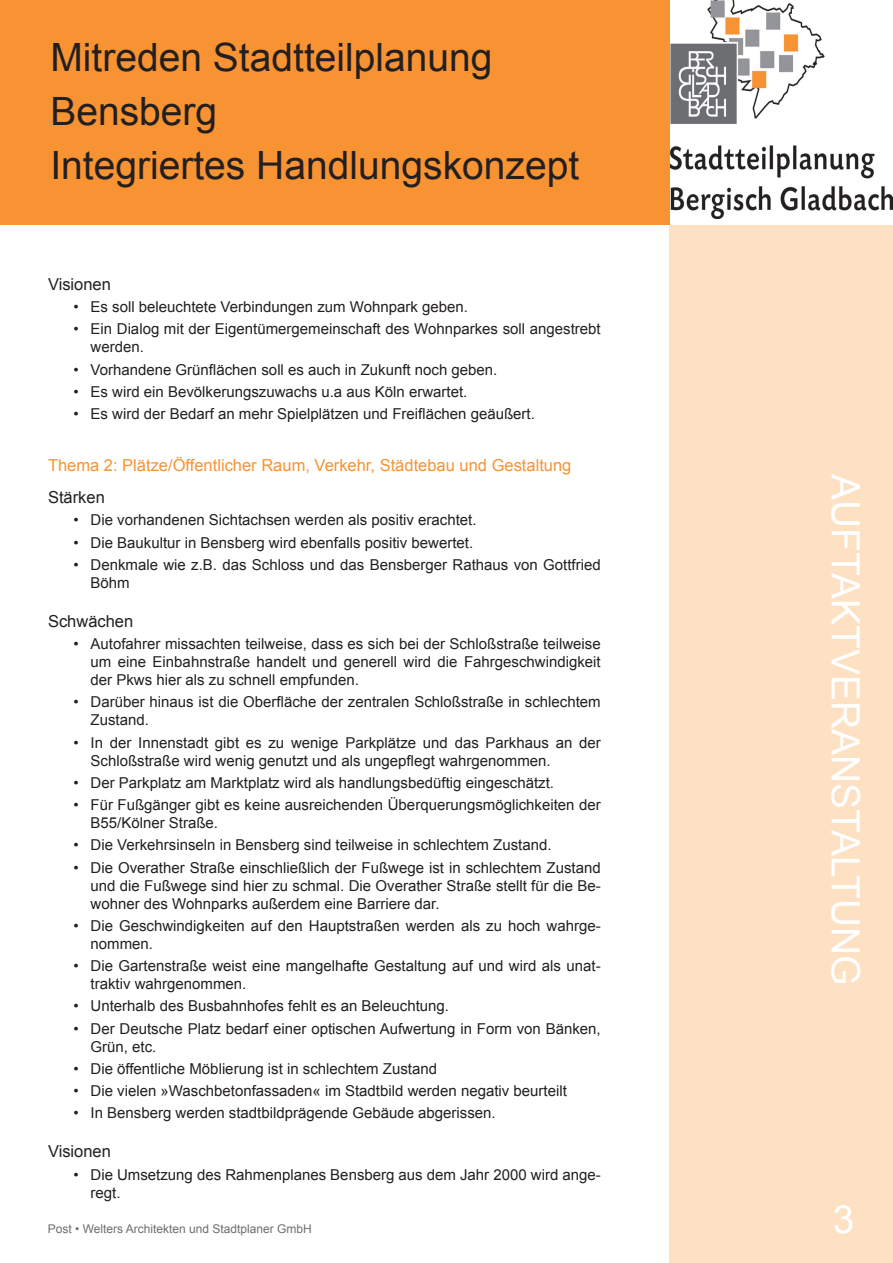
<style>
.page{position:relative;width:893px;height:1263px;background:#fff}
.page>*{position:absolute;margin:0;border:0;box-sizing:border-box;transform-origin:0 0}
.t1{font:39px/54px "Arial";color:#231f20}
.t2{font:39px "Arial";color:#fff}
.Unterüberschrift{font:16.5px "Arial";color:#f79332}
.Stärken_Schwächen_Vi{font:16.5px "Arial";color:#231f20}
.t3{font:15px/18px "Arial";color:#231f20}
.t4{font:12px "Arial";color:#6d6e71}
</style>
<div class="page">
<div style="left:670px;top:225px;width:223px;height:1038px;background:#fee0c3"></div>
<img style="left:670px;top:0;width:223px;height:218px">
<div style="left:0;top:0;width:670px;height:225px;background:#f79332"></div>
<h1 class="t1" style="left:50px;top:31px;width:530px">Mitreden Stadtteilplanung<br>Bensberg<br>Integriertes Handlungskonzept</h1>
<p class="Stärken_Schwächen_Vi" style="left:48px;top:273px;width:64px">Visionen</p>
<p class="t3" style="left:74px;top:298px;width:396px">• Es soll beleuchtete Verbindungen zum Wohnpark geben.</p>
<p class="t3" style="left:91px;top:320px;width:512px;text-indent:-17px">• Ein Dialog mit der Eigentümergemeinschaft des Wohnparkes soll angestrebt werden.</p>
<p class="t3" style="left:74px;top:360px;width:425px">• Vorhandene Grünflächen soll es auch in Zukunft noch geben.</p>
<p class="t3" style="left:74px;top:383px;width:395px">• Es wird ein Bevölkerungszuwachs u.a aus Köln erwartet.</p>
<p class="t3" style="left:74px;top:405px;width:463px">• Es wird der Bedarf an mehr Spielplätzen und Freiflächen geäußert.</p>
<p class="Unterüberschrift" style="left:48px;top:454px;width:525px">Thema 2: Plätze/Öffentlicher Raum, Verkehr, Städtebau und Gestaltung</p>
<p class="Stärken_Schwächen_Vi" style="left:48px;top:486px;width:58px">Stärken</p>
<p class="t3" style="left:74px;top:511px;width:405px">• Die vorhandenen Sichtachsen werden als positiv erachtet.</p>
<p class="t3" style="left:74px;top:533px;width:401px">• Die Baukultur in Bensberg wird ebenfalls positiv bewertet.</p>
<p class="t3" style="left:91px;top:556px;width:512px;text-indent:-17px">• Denkmale wie z.B. das Schloss und das Bensberger Rathaus von Gottfried<br>Böhm</p>
<p class="Stärken_Schwächen_Vi" style="left:48px;top:610px;width:87px">Schwächen</p>
<p class="t3" style="left:91px;top:635px;width:512px;text-align:justify;text-indent:-17px">• Autofahrer missachten teilweise, dass es sich bei der Schloßstraße teilweise um eine Einbahnstraße handelt und generell wird die Fahrgeschwindigkeit der Pkws hier als zu schnell empfunden.</p>
<p class="t3" style="left:91px;top:693px;width:512px;text-indent:-17px">• Darüber hinaus ist die Oberfläche der zentralen Schloßstraße in schlechtem<br>Zustand.</p>
<p class="t3" style="left:91px;top:733px;width:512px;text-indent:-17px">• In der Innenstadt gibt es zu wenige Parkplätze und das Parkhaus an der<br>Schloßstraße wird wenig genutzt und als ungepflegt wahrgenommen.</p>
<p class="t3" style="left:74px;top:774px;width:482px">• Der Parkplatz am Marktplatz wird als handlungsbedüftig eingeschätzt.</p>
<p class="t3" style="left:91px;top:796px;width:512px;text-indent:-17px">• Für Fußgänger gibt es keine ausreichenden Überquerungsmöglichkeiten der<br>B55/Kölner Straße.</p>
<p class="t3" style="left:74px;top:836px;width:480px">• Die Verkehrsinseln in Bensberg sind teilweise in schlechtem Zustand.</p>
<p class="t3" style="left:91px;top:858px;width:512px;text-align:justify;text-indent:-17px">• Die Overather Straße einschließlich der Fußwege ist in schlechtem Zustand und die Fußwege sind hier zu schmal. Die Overather Straße stellt für die Be&shy;wohner des Wohnparks außerdem eine Barriere dar.</p>
<p class="t3" style="left:91px;top:917px;width:512px;text-indent:-17px">• Die Geschwindigkeiten auf den Hauptstraßen werden als zu hoch wahrge&shy;nommen.</p>
<p class="t3" style="left:91px;top:957px;width:512px;text-indent:-17px">• Die Gartenstraße weist eine mangelhafte Gestaltung auf und wird als unat&shy;traktiv wahrgenommen.</p>
<p class="t3" style="left:74px;top:997px;width:377px">• Unterhalb des Busbahnhofes fehlt es an Beleuchtung.</p>
<p class="t3" style="left:91px;top:1019px;width:512px;text-indent:-17px">• Der Deutsche Platz bedarf einer optischen Aufwertung in Form von Bänken,<br>Grün, etc.</p>
<p class="t3" style="left:74px;top:1060px;width:365px">• Die öffentliche Möblierung ist in schlechtem Zustand</p>
<p class="t3" style="left:74px;top:1082px;width:495px">• Die vielen »Waschbetonfassaden« im Stadtbild werden negativ beurteilt</p>
<p class="t3" style="left:74px;top:1104px;width:424px">• In Bensberg werden stadtbildprägende Gebäude abgerissen.</p>
<p class="Stärken_Schwächen_Vi" style="left:48px;top:1141px;width:64px">Visionen</p>
<p class="t3" style="left:91px;top:1165px;width:512px;text-indent:-17px">• Die Umsetzung des Rahmenplanes Bensberg aus dem Jahr 2000 wird ange&shy;regt.</p>
<p class="t4" style="left:48px;top:1221px;width:266px">Post • Welters Architekten und Stadtplaner GmbH</p>
<h1 class="t2" style="left:871px;top:474px;width:513px;rotate:90deg">AUFTAKTVERANSTALTUNG</h1>
<h1 class="t2" style="left:833px;top:1194px;width:23px">3</h1>
</div>
